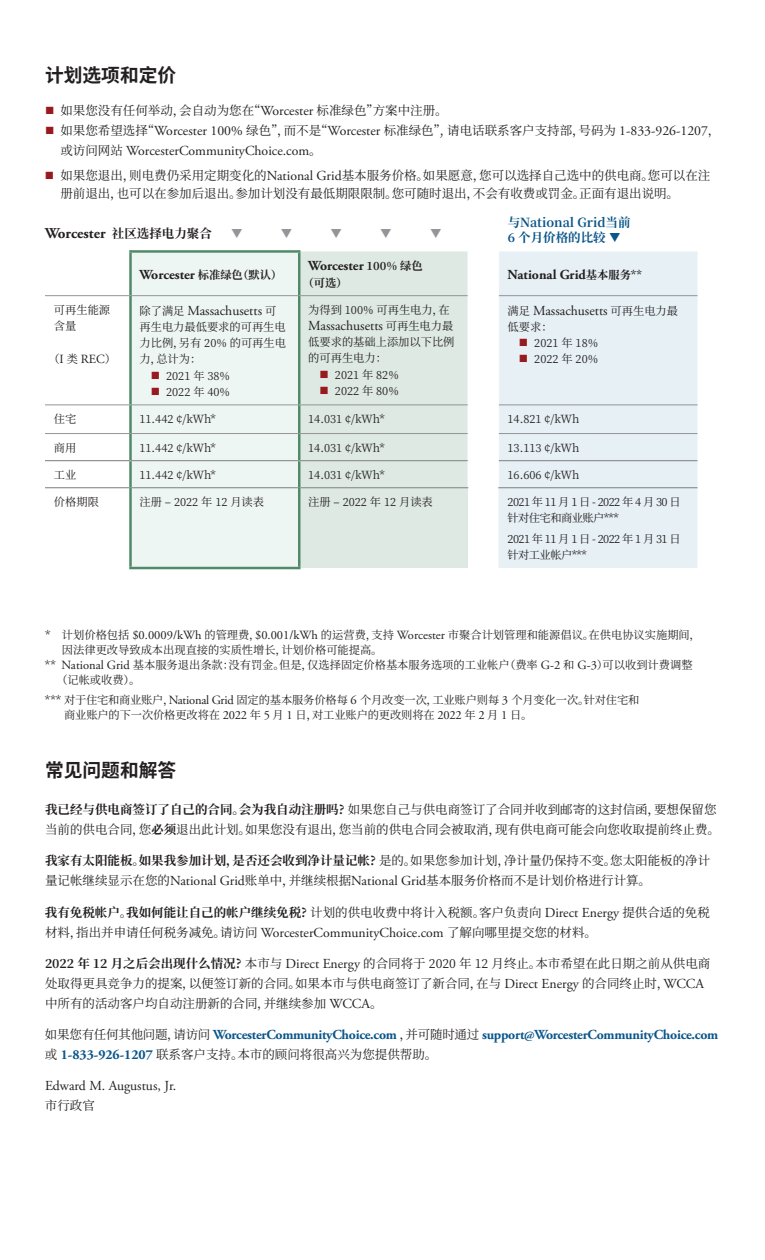
<style>
.page{position:relative;width:765px;height:1260px;background:#fff}
.page>*{position:absolute;margin:0;border:0;box-sizing:border-box;transform-origin:0 0}
.t1{font:700 18.75px "Noto Sans CJ Ksc";color:#231f20}
.t2{font:700 15px "Adobe Garamond Pro";color:#231f20}
.t3{font:13.75px "Adobe Garamond Pro";color:#231f20}
.t4{font:700 13.75px "Adobe Garamond Pro";letter-spacing:-.02em;color:#0a5589}
.t5{font:700 13.75px "Adobe Garamond Pro";color:#231f20}
.t6{font:12.5px/20px "Noto Serif CJ Ksc";color:#231f20}
.t7{font:700 12.5px "Noto Serif CJ Ksc";color:#0a5589}
.t8{font:12.5px "Adobe Garamond Pro";color:#231f20}
.t9{font:11.25px/16.2px "Noto Serif CJ Ksc";color:#231f20}
.t10{font:11.25px/16.2px "Noto Serif CJ Ksc";letter-spacing:-.05em;color:#231f20}
.t11{font:700 11.25px "Noto Serif CJ Ksc";color:#231f20}
.s1{color:#991a1e}
.s2{font-family:"Adobe Garamond Pro";font-size:13.75px}
.s3{font-family:"Noto Serif CJ Ksc";font-size:12.5px}
.s4{font-family:"Noto Serif CJ Ksc";font-size:11.25px}
.s5{font-family:"Adobe Garamond Pro";font-size:12.5px}
.s6{font-weight:700}
.s7{font-family:"Noto Serif CJ Ksc";font-weight:400;font-size:12.5px;color:#231f20}
.s8{font-family:"Adobe Garamond Pro";font-weight:700;font-size:13.75px;color:#0a5589}
</style>
<div class="page">
<div style="left:132px;top:253px;width:166px;height:314px;background:#eef6f3"></div>
<div style="left:300px;top:251px;width:168px;height:317px;background:#dde9e2"></div>
<div style="left:499px;top:251px;width:199px;height:317px;background:#e6f0f5"></div>
<hr style="left:45px;top:487px;width:84px;height:1px;background:#939598">
<hr style="left:300px;top:487px;width:168px;height:1px;background:#939598">
<hr style="left:498px;top:487px;width:200px;height:1px;background:#939598">
<hr style="left:131px;top:295px;width:168px;height:1px;background:#939598">
<hr style="left:131px;top:405px;width:168px;height:1px;background:#939598">
<hr style="left:131px;top:433px;width:168px;height:1px;background:#939598">
<hr style="left:131px;top:460px;width:168px;height:1px;background:#939598">
<hr style="left:132px;top:487px;width:166px;height:1px;background:#939598">
<hr style="left:129px;top:250px;width:172px;height:3px;background:#518a6a">
<hr style="left:129px;top:253px;width:3px;height:42px;background:#518a6a">
<hr style="left:129px;top:296px;width:3px;height:109px;background:#518a6a">
<hr style="left:298px;top:296px;width:2px;height:109px;background:#518a6a">
<hr style="left:129px;top:405px;width:3px;height:28px;background:#518a6a">
<hr style="left:298px;top:405px;width:2px;height:28px;background:#518a6a">
<hr style="left:129px;top:434px;width:3px;height:26px;background:#518a6a">
<hr style="left:298px;top:434px;width:2px;height:26px;background:#518a6a">
<hr style="left:129px;top:461px;width:3px;height:27px;background:#518a6a">
<hr style="left:298px;top:461px;width:2px;height:27px;background:#518a6a">
<hr style="left:129px;top:488px;width:3px;height:79px;background:#518a6a">
<hr style="left:298px;top:488px;width:2px;height:79px;background:#518a6a">
<hr style="left:129px;top:567px;width:172px;height:2px;background:#518a6a">
<hr style="left:298px;top:253px;width:2px;height:42px;background:#518a6a">
<hr style="left:45px;top:295px;width:86px;height:1px;background:#939598">
<hr style="left:299px;top:295px;width:169px;height:1px;background:#939598">
<hr style="left:499px;top:295px;width:199px;height:1px;background:#939598">
<hr style="left:45px;top:405px;width:86px;height:1px;background:#939598">
<hr style="left:299px;top:405px;width:169px;height:1px;background:#939598">
<hr style="left:499px;top:405px;width:199px;height:1px;background:#939598">
<hr style="left:45px;top:433px;width:86px;height:1px;background:#939598">
<hr style="left:299px;top:433px;width:169px;height:1px;background:#939598">
<hr style="left:499px;top:433px;width:199px;height:1px;background:#939598">
<hr style="left:45px;top:460px;width:86px;height:1px;background:#939598">
<hr style="left:299px;top:460px;width:169px;height:1px;background:#939598">
<hr style="left:499px;top:460px;width:199px;height:1px;background:#939598">
<h1 class="t1" style="left:45px;top:65px;width:133px">计划选项和定价</h1>
<p class="t6" style="left:45px;top:101px;width:404px"><span class="s1">■</span> 如果您没有任何举动，会自动为您在“<span class="s2">Worcester</span> 标准绿色”方案中注册。</p>
<p class="t6" style="left:45px;top:121px;width:677px"><span class="s1">■</span> 如果您希望选择“<span class="s2">Worcester 100%</span> 绿色”，而不是“<span class="s2">Worcester</span> 标准绿色”, 请电话联系客户支持部，号码为 <span class="s2">1-833-926-1207</span>，</p>
<p class="t3" style="left:60px;top:143px;width:263px"><span class="s3">或访问网站</span> WorcesterCommunityChoice.com<span class="s3">。</span></p>
<p class="t6" style="left:60px;top:166px;width:651px;line-height:18.8px;text-indent:-15px"><span class="s1">■</span> 如果您退出，则电费仍采用定期变化的<span class="s2">National Grid</span>基本服务价格。如果愿意，您可以选择自己选中的供电商。您可以在注册前退出，也可以在参加后退出。参加计划没有最低期限限制。您可随时退出，不会有收费或罚金。正面有退出说明。</p>
<p class="t7" style="left:508px;top:216px;width:124px">与National Grid当前</p>
<p class="t2" style="left:45px;top:224px;width:168px">Worcester <span class="s3">社区选择电力聚合</span></p>
<p class="t7" style="left:508px;top:231px;width:115px">6 个月价格的比较 ❑</p>
<p class="t9" style="left:54px;top:302px;width:58px">可再生能源含量</p>
<p class="t8" style="left:49px;top:352px;width:69px"><span class="s4">（</span>I <span class="s4">类</span> REC<span class="s4">）</span></p>
<p class="t5" style="left:139px;top:266px;width:144px">Worcester <span class="s4">标准绿色（默认）</span></p>
<p class="t3" style="left:140px;top:302px;width:138px"><span class="s4">除了满足</span> Massachusetts <span class="s4">可</span></p>
<p class="t9" style="left:140px;top:319px;width:148px;text-align:justify">再生电力最低要求的可再生电力比例，另有 20% 的可再生电力，总计为：</p>
<p class="t9" style="left:151px;top:368px;width:81px"><span class="s1">■</span> 2021 年 38%</p>
<p class="t9" style="left:151px;top:384px;width:81px"><span class="s1">■</span> 2022 年 40%</p>
<p class="t5" style="left:308px;top:258px;width:116px">Worcester <span class="s4">100% 绿色</span></p>
<p class="t11" style="left:303px;top:276px;width:46px">（可选）</p>
<p class="t9" style="left:308px;top:302px;width:143px">为得到 100% 可再生电力，在</p>
<p class="t3" style="left:308px;top:317px;width:147px">Massachusetts <span class="s4">可再生电力最</span></p>
<p class="t9" style="left:308px;top:334px;width:148px">低要求的基础上添加以下比例的可再生电力：</p>
<p class="t9" style="left:320px;top:367px;width:81px"><span class="s1">■</span> 2021 年 82%</p>
<p class="t9" style="left:320px;top:383px;width:81px"><span class="s1">■</span> 2022 年 80%</p>
<p class="t5" style="left:508px;top:266px;width:136px">National Grid<span class="s4">基本服务**</span></p>
<p class="t3" style="left:508px;top:302px;width:172px"><span class="s4">满足</span> Massachusetts <span class="s4">可再生电力最</span></p>
<p class="t9" style="left:508px;top:319px;width:46px">低要求：</p>
<p class="t9" style="left:519px;top:335px;width:81px"><span class="s1">■</span> 2021 年 18%</p>
<p class="t9" style="left:519px;top:351px;width:81px"><span class="s1">■</span> 2022 年 20%</p>
<p class="t9" style="left:54px;top:411px;width:24px">住宅</p>
<p class="t9" style="left:139px;top:411px;width:78px">11.442 ¢/kWh*</p>
<p class="t9" style="left:308px;top:411px;width:78px">14.031 ¢/kWh*</p>
<p class="t9" style="left:508px;top:411px;width:73px">14.821 ¢/kWh</p>
<p class="t9" style="left:54px;top:440px;width:24px">商用</p>
<p class="t9" style="left:139px;top:440px;width:78px">11.442 ¢/kWh*</p>
<p class="t9" style="left:308px;top:440px;width:78px">14.031 ¢/kWh*</p>
<p class="t9" style="left:508px;top:440px;width:73px">13.113 ¢/kWh</p>
<p class="t9" style="left:54px;top:467px;width:24px">工业</p>
<p class="t9" style="left:139px;top:467px;width:78px">11.442 ¢/kWh*</p>
<p class="t9" style="left:308px;top:467px;width:78px">14.031 ¢/kWh*</p>
<p class="t9" style="left:508px;top:467px;width:73px">16.606 ¢/kWh</p>
<p class="t9" style="left:54px;top:494px;width:46px">价格期限</p>
<p class="t9" style="left:139px;top:494px;width:126px">注册 – 2022 年 12 月读表</p>
<p class="t9" style="left:308px;top:494px;width:126px">注册 – 2022 年 12 月读表</p>
<p class="t10" style="left:508px;top:494px;width:175px">2021 年 11 月 1 日 - 2022 年 4 月 30 日针对住宅和商业账户***</p>
<p class="t10" style="left:508px;top:531px;width:175px">2021 年 11 月 1 日 - 2022 年 1 月 31 日针对工业帐户***</p>
<p class="t9" style="left:45px;top:627px;width:657px">* 计划价格包括 <span class="s5">$0.0009/kWh</span> 的管理费，<span class="s5">$0.001/kWh</span> 的运营费，支持 <span class="s5">Worcester</span> 市聚合计划管理和能源倡议。在供电协议实施期间，</p>
<p class="t9" style="left:62px;top:642px;width:322px">因法律更改导致成本出现直接的实质性增长，计划价格可能提高。</p>
<p class="t9" style="left:45px;top:657px;width:649px">** <span class="s5">National Grid</span> 基本服务退出条款：没有罚金。但是，仅选择固定价格基本服务选项的工业帐户（费率 <span class="s5">G-2</span> 和 <span class="s5">G-3</span>）可以收到计费调整</p>
<p class="t9" style="left:57px;top:672px;width:86px">（记帐或收费）。</p>
<p class="t9" style="left:64px;top:693px;width:577px;line-height:15px;text-indent:-19px">*** 对于住宅和商业账户，<span class="s5">National Grid</span> 固定的基本服务价格每 <span class="s5">6</span> 个月改变一次，工业账户则每 <span class="s5">3</span> 个月变化一次。针对住宅和商业账户的下一次价格更改将在 <span class="s5">2022</span> 年 <span class="s5">5</span> 月 <span class="s5">1</span> 日，对工业账户的更改则将在 <span class="s5">2022</span> 年 <span class="s5">2</span> 月 <span class="s5">1</span> 日。</p>
<h1 class="t1" style="left:45px;top:760px;width:133px">常见问题和解答</h1>
<p class="t6" style="left:45px;top:800px;width:676px"><span class="s6">我已经与供电商签订了自己的合同。会为我自动注册吗?</span> 如果您自己与供电商签订了合同并收到邮寄的这封信函，要想保留您当前的供电合同，您<span class="s6">必须</span>退出此计划。如果您没有退出，您当前的供电合同会被取消，现有供电商可能会向您收取提前终止费。</p>
<p class="t6" style="left:45px;top:851px;width:667px"><span class="s6">我家有太阳能板。如果我参加计划，是否还会收到净计量记帐?</span> 是的。如果您参加计划，净计量仍保持不变。您太阳能板的净计量记帐继续显示在您的<span class="s2">National Grid</span>账单中，并继续根据<span class="s2">National Grid</span>基本服务价格而不是计划价格进行计算。</p>
<p class="t6" style="left:45px;top:902px;width:666px"><span class="s6">我有免税帐户。我如何能让自己的帐户继续免税?</span> 计划的供电收费中将计入税额。客户负责向 <span class="s2">Direct Energy</span> 提供合适的免税材料，指出并申请任何税务减免。请访问 <span class="s2">WorcesterCommunityChoice.com</span> 了解向哪里提交您的材料。</p>
<p class="t6" style="left:45px;top:954px;width:667px"><span class="s6">2022 年 12 月之后会出现什么情况?</span> 本市与 <span class="s2">Direct Energy</span> 的合同将于 2020 年 12 月终止。本市希望在此日期之前从供电商处取得更具竞争力的提案，以便签订新的合同。如果本市与供电商签订了新合同，在与 <span class="s2">Direct Energy</span> 的合同终止时，<span class="s2">WCCA</span>中所有的活动客户均自动注册新的合同，并继续参加 <span class="s2">WCCA</span>。</p>
<p class="t4" style="left:45px;top:1027px;width:675px"><span class="s7">如果您有任何其他问题，请访问</span> WorcesterCommunityChoice.com <span class="s7">，并可随时通过</span> support@WorcesterCommunityChoice.com</p>
<p class="t6" style="left:45px;top:1045px;width:394px">或 <span class="s8">1-833-926-1207</span> 联系客户支持。本市的顾问将很高兴为您提供帮助。</p>
<p class="t3" style="left:45px;top:1078px;width:133px">Edward M. Augustus, Jr.</p>
<p class="t6" style="left:45px;top:1096px;width:51px">市行政官</p>
</div>
